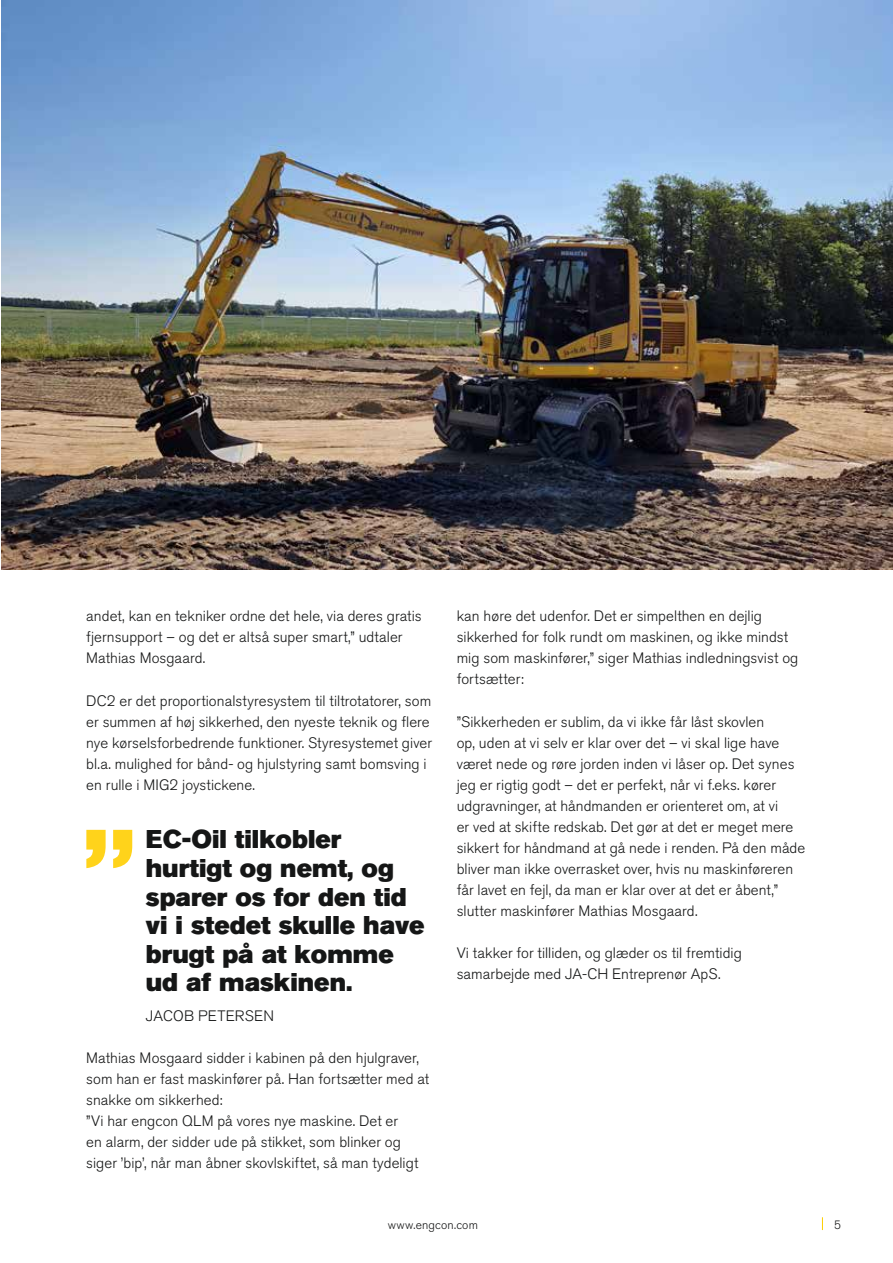
<style>
.page{position:relative;width:893px;height:1263px;background:#fff}
.page>*{position:absolute;margin:0;border:0;box-sizing:border-box;transform-origin:0 0}
.t1{font:105px "Akzidenz Grotesk Pro Super";color:#ffd31b}
.t2{font:25.5px/28.5px "Akzidenz Grotesk Pro Super";color:#151616}
.t3{font:300 15px/21px "Akzidenz Grotesk Pro";letter-spacing:.005em;color:#151616}
.t4{font:300 12px "Akzidenz Grotesk Pro";letter-spacing:.015em;color:#151616}
</style>
<div class="page">
<svg style="left:822px;top:1217px;width:1px;height:13px"></svg>
<img style="left:1px;top:0;width:892px;height:570px">
<p class="t3" style="left:86px;top:606px;width:337px">andet, kan en tekniker ordne det hele, via deres gratis fjernsupport – og det er altså super smart,” udtaler<br>Mathias Mosgaard.</p>
<p class="t3" style="left:86px;top:690px;width:347px">DC2 er det proportionalstyresystem til tiltrotatorer, som er summen af høj sikkerhed, den nyeste teknik og flere nye kørselsforbedrende funktioner. Styresystemet giver bl.a. mulighed for bånd- og hjulstyring samt bomsving i en rulle i MIG2 joystickene.</p>
<h1 class="t1" style="left:82px;top:799px;width:56px">”</h1>
<h2 class="t2" style="left:146px;top:825px;width:280px">EC-Oil tilkobler hurtigt og nemt, og sparer os for den tid vi i stedet skulle have brugt på at komme ud af maskinen.</h2>
<p class="t3" style="left:146px;top:1005px;width:130px">JACOB PETERSEN</p>
<p class="t3" style="left:86px;top:1047px;width:345px">Mathias Mosgaard sidder i kabinen på den hjulgraver, som han er fast maskinfører på. Han fortsætter med at snakke om sikkerhed:<br>”Vi har engcon QLM på vores nye maskine. Det er<br>en alarm, der sidder ude på stikket, som blinker og siger ’bip’, når man åbner skovlskiftet, så man tydeligt</p>
<p class="t3" style="left:457px;top:606px;width:343px">kan høre det udenfor. Det er simpelthen en dejlig sikkerhed for folk rundt om maskinen, og ikke mindst mig som maskinfører,” siger Mathias indledningsvist og fortsætter:</p>
<p class="t3" style="left:457px;top:711px;width:350px">”Sikkerheden er sublim, da vi ikke får låst skovlen<br>op, uden at vi selv er klar over det – vi skal lige have været nede og røre jorden inden vi låser op. Det synes jeg er rigtig godt – det er perfekt, når vi f.eks. kører udgravninger, at håndmanden er orienteret om, at vi<br>er ved at skifte redskab. Det gør at det er meget mere sikkert for håndmand at gå nede i renden. På den måde bliver man ikke overrasket over, hvis nu maskinføreren får lavet en fejl, da man er klar over at det er åbent,” slutter maskinfører Mathias Mosgaard.</p>
<p class="t3" style="left:457px;top:942px;width:287px">Vi takker for tilliden, og glæder os til fremtidig samarbejde med JA-CH Entreprenør ApS.</p>
<p class="t4" style="left:388px;top:1217px;width:92px">www.engcon.com</p>
<p class="t4" style="left:834px;top:1217px;width:8px">5</p>
</div>
